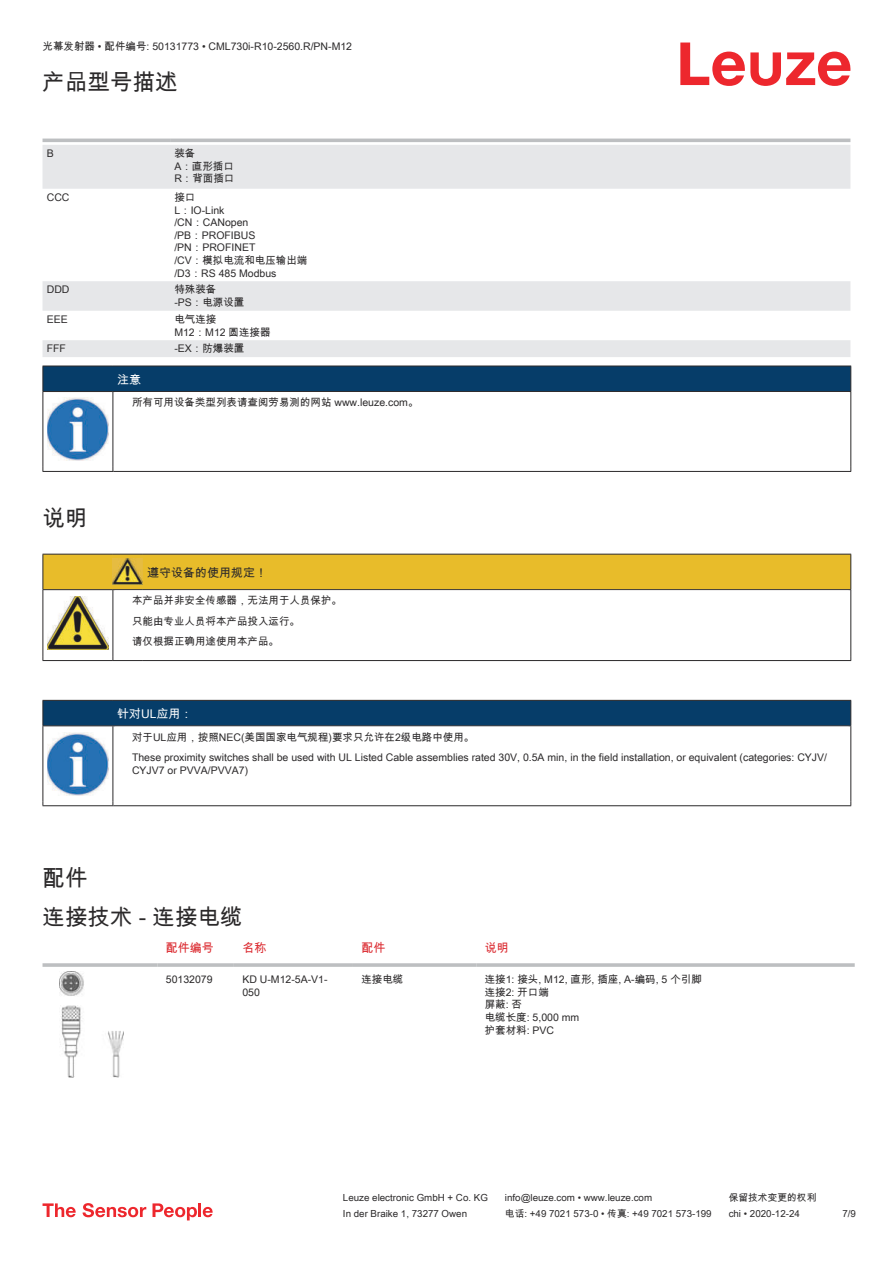
<style>
.page{position:relative;width:893px;height:1263px;background:#fff}
.page>*{position:absolute;margin:0;border:0;box-sizing:border-box;transform-origin:0 0}
.t1{font:22.5px/38.7px "Arial Unicode MS";color:#2b292a}
.t2{font:12px "Arial Unicode MS";color:#db2a30}
.t3{font:12px "Arial Unicode MS";color:#2b292a}
.t4{font:12px "Arial Unicode MS";color:#fff}
.t5{font:10.5px/12.6px "Arial Unicode MS";color:#2b292a}
.t6{font:9.75px "Arial Unicode MS";color:#2b292a}
</style>
<div class="page">
<svg style="left:680px;top:43px;width:170px;height:43px"></svg>
<svg style="left:43px;top:138px;width:807px;height:1px"></svg>
<svg style="left:43px;top:145px;width:807px;height:212px"></svg>
<hr style="left:43px;top:139px;width:127px;height:3px;background:#bdbfc1">
<hr style="left:170px;top:139px;width:680px;height:3px;background:#bdbfc1">
<hr style="left:43px;top:963px;width:114px;height:4px;background:#bdbfc1">
<hr style="left:157px;top:963px;width:77px;height:4px;background:#c7c9ca">
<hr style="left:234px;top:963px;width:119px;height:4px;background:#bdbfc1">
<hr style="left:353px;top:963px;width:123px;height:4px;background:#bdbfc1">
<hr style="left:476px;top:963px;width:379px;height:4px;background:#c7c9ca">
<img style="left:59px;top:971px;width:65px;height:106px">
<svg style="left:43px;top:1203px;width:33px;height:14px"></svg>
<svg style="left:83px;top:1203px;width:63px;height:14px"></svg>
<svg style="left:153px;top:1203px;width:44px;height:17px"></svg>
<hr style="left:198px;top:1203px;width:3px;height:14px;background:#ed272d">
<svg style="left:203px;top:1207px;width:10px;height:10px"></svg>
<svg style="left:44px;top:392px;width:806px;height:79px"></svg>
<hr style="left:43px;top:391px;width:70px;height:1px;background:#2b292a">
<div style="left:43px;top:366px;width:808px;height:25px;background:#063d69"></div>
<hr style="left:113px;top:391px;width:738px;height:1px;background:#2b292a">
<hr style="left:43px;top:392px;width:1px;height:75px;background:#2b292a">
<hr style="left:113px;top:392px;width:1px;height:75px;background:#2b292a">
<hr style="left:850px;top:392px;width:1px;height:75px;background:#2b292a">
<hr style="left:43px;top:471px;width:70px;height:1px;background:#2b292a">
<hr style="left:113px;top:471px;width:738px;height:1px;background:#2b292a">
<img style="left:47px;top:398px;width:61px;height:63px">
<div style="left:115px;top:392px;width:734px;height:21px;background:#fff"></div>
<hr style="left:43px;top:660px;width:70px;height:1px;background:#2b292a">
<hr style="left:113px;top:660px;width:30px;height:1px;background:#2b292a">
<hr style="left:143px;top:660px;width:708px;height:1px;background:#2b292a">
<svg style="left:43px;top:554px;width:808px;height:106px"></svg>
<hr style="left:43px;top:726px;width:1px;height:75px;background:#2b292a">
<hr style="left:113px;top:726px;width:1px;height:75px;background:#2b292a">
<hr style="left:850px;top:726px;width:1px;height:75px;background:#2b292a">
<hr style="left:43px;top:805px;width:70px;height:1px;background:#2b292a">
<hr style="left:113px;top:805px;width:738px;height:1px;background:#2b292a">
<img style="left:47px;top:780px;width:58px;height:15px">
<svg style="left:43px;top:700px;width:808px;height:80px"></svg>
<p class="t5" style="left:43px;top:40px;width:311px">光幕发射器 • 配件编号: 50131773 • CML730i-R10-2560.R/PN-M12</p>
<h1 class="t1" style="left:43px;top:62px;width:136px">产品型号描述</h1>
<p class="t5" style="left:47px;top:147px;width:9px">B</p>
<p class="t5" style="left:174px;top:147px;width:62px">装备<br>A：直形插口<br>R：背面插口</p>
<p class="t5" style="left:47px;top:191px;width:24px">CCC</p>
<p class="t5" style="left:174px;top:191px;width:135px">接口<br>L：IO-Link<br>/CN：CANopen<br>/PB：PROFIBUS<br>/PN：PROFINET<br>/CV：模拟电流和电压输出端/D3：RS 485 Modbus</p>
<p class="t5" style="left:47px;top:283px;width:24px">DDD</p>
<p class="t5" style="left:174px;top:283px;width:72px">特殊装备<br>-PS：电源设置</p>
<p class="t5" style="left:47px;top:313px;width:23px">EEE</p>
<p class="t5" style="left:174px;top:313px;width:98px">电气连接<br>M12：M12 圆连接器</p>
<p class="t5" style="left:47px;top:342px;width:21px">FFF</p>
<p class="t5" style="left:174px;top:342px;width:72px">-EX：防爆装置</p>
<p class="t4" style="left:117px;top:371px;width:25px">注意</p>
<p class="t5" style="left:132px;top:396px;width:288px">所有可用设备类型列表请查阅劳易测的网站 www.leuze.com。</p>
<h1 class="t1" style="left:43px;top:499px;width:46px">说明</h1>
<p class="t3" style="left:147px;top:564px;width:121px">遵守设备的使用规定！</p>
<p class="t5" style="left:132px;top:590px;width:211px;line-height:20.2px">本产品并非安全传感器，无法用于人员保护。只能由专业人员将本产品投入运行。<br>请仅根据正确用途使用本产品。</p>
<p class="t4" style="left:117px;top:705px;width:77px">针对UL应用：</p>
<p class="t5" style="left:132px;top:726px;width:697px;line-height:20.2px">对于UL应用，按照NEC(美国国家电气规程)要求只允许在2级电路中使用。<br>These proximity switches shall be used with UL Listed Cable assemblies rated 30V, 0.5A min, in the field installation, or equivalent (categories: CYJV/</p>
<p class="t5" style="left:132px;top:763px;width:118px">CYJV7 or PVVA/PVVA7)</p>
<h1 class="t1" style="left:43px;top:858px;width:202px">配件<br>连接技术 - 连接电缆</h1>
<p class="t2" style="left:166px;top:939px;width:49px">配件编号</p>
<p class="t2" style="left:242px;top:939px;width:25px">名称</p>
<p class="t2" style="left:361px;top:939px;width:25px">配件</p>
<p class="t2" style="left:485px;top:939px;width:25px">说明</p>
<p class="t5" style="left:166px;top:973px;width:48px">50132079</p>
<p class="t5" style="left:242px;top:973px;width:87px">KD U-M12-5A-V1-<br>050</p>
<p class="t5" style="left:361px;top:973px;width:43px">连接电缆</p>
<p class="t5" style="left:485px;top:973px;width:219px">连接1: 接头, M12, 直形, 插座, A-编码, 5 个引脚连接2: 开口端<br>屏蔽: 否<br>电缆长度: 5,000 mm<br>护套材料: PVC</p>
<p class="t6" style="left:343px;top:1191px;width:146px">Leuze electronic GmbH + Co. KG</p>
<p class="t6" style="left:505px;top:1191px;width:149px">info@leuze.com • www.leuze.com</p>
<p class="t6" style="left:729px;top:1191px;width:89px">保留技术变更的权利</p>
<p class="t6" style="left:343px;top:1206px;width:126px">In der Braike 1, 73277 Owen</p>
<p class="t6" style="left:505px;top:1206px;width:208px">电话: +49 7021 573-0 • 传真: +49 7021 573-199</p>
<p class="t6" style="left:729px;top:1206px;width:73px">chi • 2020-12-24</p>
<p class="t6" style="left:842px;top:1206px;width:15px">7 /9</p>
</div>
